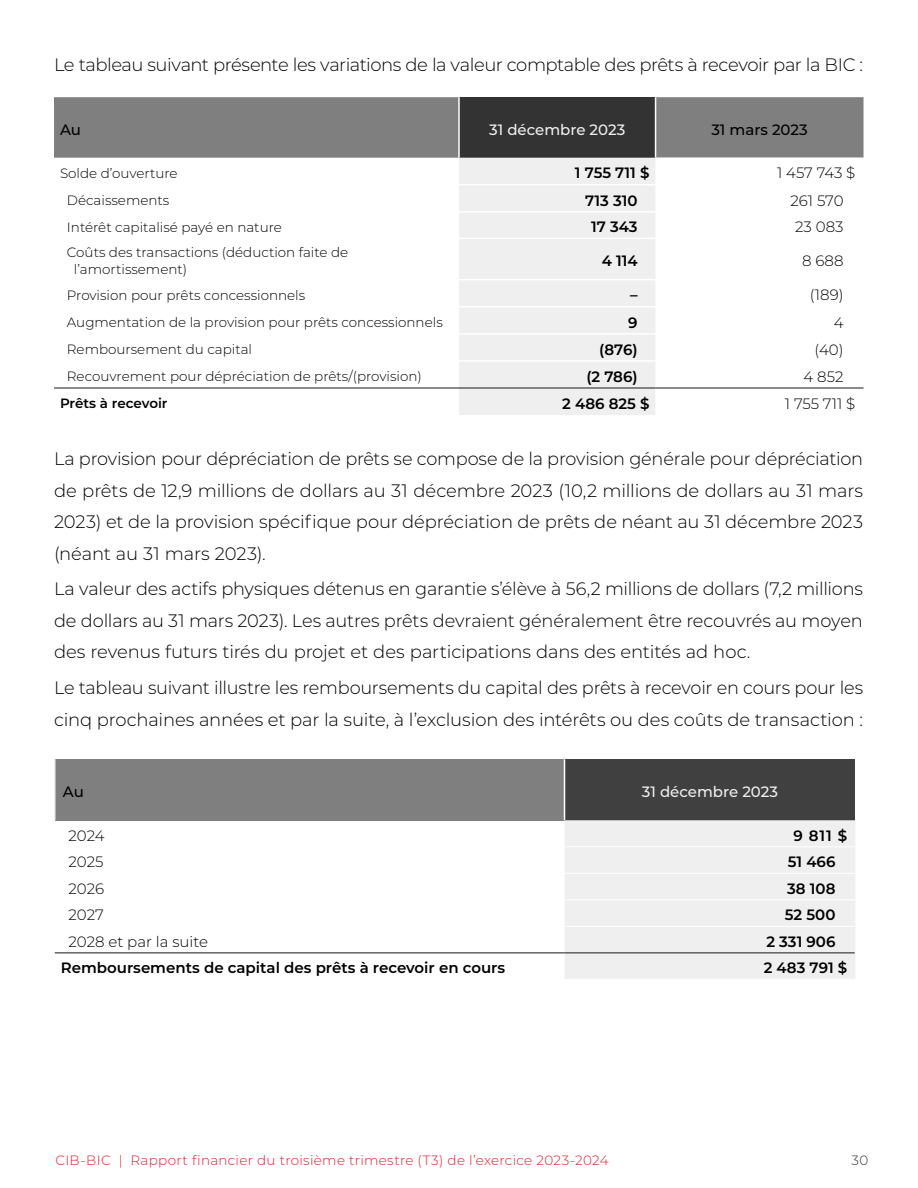
<style>
.page{position:relative;width:918px;height:1188px;background:#fff}
.page>*{position:absolute;margin:0;border:0;box-sizing:border-box;transform-origin:0 0}
.t1{font:300 18px/31.5px "Montserrat";letter-spacing:-.015em;color:#000;text-align:justify}
.t2{font:600 15px "Montserrat";color:#000}
.t3{font:300 15px "Montserrat";color:#000}
.t4{font:500 15px "Montserrat";color:#efefef}
.t5{font:500 15px "Montserrat";letter-spacing:-.005em;color:#000}
.t6{font:300 13.5px/16.2px "Montserrat";color:#000}
.t7{font:300 13.5px "Montserrat";letter-spacing:.025em;color:#e51d2f}
.t8{font:600 13.5px "Montserrat";letter-spacing:-.01em;color:#000}
.t9{font:300 13.5px "Montserrat";color:#333}
</style>
<div class="page">
<div style="left:54px;top:97px;width:810px;height:61px;background:#7f7f7f"></div>
<div style="left:459px;top:97px;width:197px;height:61px;background:#333"></div>
<div style="left:459px;top:158px;width:197px;height:257px;background:#efefef"></div>
<hr style="left:458px;top:97px;width:2px;height:61px;background:#fff">
<hr style="left:655px;top:97px;width:1px;height:61px;background:#fff">
<hr style="left:459px;top:184px;width:197px;height:2px;background:#fff">
<hr style="left:459px;top:211px;width:197px;height:2px;background:#fff">
<hr style="left:459px;top:238px;width:197px;height:1px;background:#fff">
<hr style="left:459px;top:279px;width:197px;height:1px;background:#fff">
<hr style="left:459px;top:306px;width:197px;height:1px;background:#fff">
<hr style="left:459px;top:333px;width:197px;height:2px;background:#fff">
<hr style="left:459px;top:360px;width:197px;height:2px;background:#fff">
<hr style="left:54px;top:388px;width:405px;height:1px;background:#1a1818">
<hr style="left:459px;top:388px;width:197px;height:1px;background:#1a1818">
<hr style="left:656px;top:388px;width:208px;height:1px;background:#1a1818">
<div style="left:55px;top:759px;width:510px;height:61px;background:#7f7f7f"></div>
<div style="left:565px;top:759px;width:290px;height:61px;background:#404040"></div>
<div style="left:565px;top:820px;width:290px;height:159px;background:#efefef"></div>
<hr style="left:565px;top:846px;width:290px;height:1px;background:#fff">
<hr style="left:565px;top:873px;width:290px;height:1px;background:#fff">
<hr style="left:565px;top:899px;width:290px;height:1px;background:#fff">
<hr style="left:565px;top:926px;width:290px;height:1px;background:#fff">
<hr style="left:564px;top:759px;width:1px;height:61px;background:#fff">
<hr style="left:54px;top:759px;width:2px;height:61px;background:#efefef">
<hr style="left:55px;top:953px;width:510px;height:1px;background:#1a1818">
<hr style="left:565px;top:953px;width:290px;height:1px;background:#1a1818">
<p class="t1" style="left:54px;top:49px;width:811px">Le tableau suivant présente les variations de la valeur comptable des prêts à recevoir par la BIC :</p>
<p class="t5" style="left:60px;top:119px;width:22px">Au</p>
<p class="t4" style="left:489px;top:119px;width:138px">31 décembre 2023</p>
<p class="t5" style="left:711px;top:119px;width:98px">31 mars 2023</p>
<p class="t6" style="left:60px;top:164px;width:119px">Solde d’ouverture</p>
<p class="t2" style="left:575px;top:163px;width:76px">1 755 711 $</p>
<p class="t3" style="left:777px;top:163px;width:80px">1 457 743 $</p>
<p class="t6" style="left:67px;top:192px;width:104px">Décaissements</p>
<p class="t2" style="left:585px;top:190px;width:54px">713 310</p>
<p class="t3" style="left:791px;top:190px;width:55px">261 570</p>
<p class="t6" style="left:67px;top:218px;width:216px">Intérêt capitalisé payé en nature</p>
<p class="t2" style="left:591px;top:216px;width:48px">17 343</p>
<p class="t3" style="left:795px;top:217px;width:50px">23 083</p>
<p class="t6" style="left:74px;top:244px;width:276px;text-indent:-7px">Coûts des transactions (déduction faite de l’amortissement)</p>
<p class="t2" style="left:602px;top:250px;width:37px">4 114</p>
<p class="t3" style="left:802px;top:251px;width:43px">8 688</p>
<p class="t6" style="left:67px;top:286px;width:240px">Provision pour prêts concessionnels</p>
<p class="t2" style="left:630px;top:284px;width:9px">–</p>
<p class="t3" style="left:810px;top:285px;width:35px">(189)</p>
<p class="t6" style="left:67px;top:313px;width:377px">Augmentation de la provision pour prêts concessionnels</p>
<p class="t2" style="left:628px;top:312px;width:11px">9</p>
<p class="t3" style="left:834px;top:312px;width:11px">4</p>
<p class="t6" style="left:67px;top:341px;width:187px">Remboursement du capital</p>
<p class="t2" style="left:599px;top:339px;width:40px">(876)</p>
<p class="t3" style="left:815px;top:339px;width:31px">(40)</p>
<p class="t6" style="left:67px;top:368px;width:356px">Recouvrement pour dépréciation de prêts/(provision)</p>
<p class="t2" style="left:586px;top:366px;width:53px">(2 786)</p>
<p class="t3" style="left:804px;top:366px;width:41px">4 852</p>
<p class="t8" style="left:60px;top:394px;width:109px">Prêts à recevoir</p>
<p class="t2" style="left:562px;top:393px;width:89px">2 486 825 $</p>
<p class="t3" style="left:785px;top:393px;width:72px">1 755 711 $</p>
<p class="t1" style="left:54px;top:442px;width:811px">La provision pour dépréciation de prêts se compose de la provision générale pour dépréciation de prêts de 12,9 millions de dollars au 31 décembre 2023 (10,2 millions de dollars au 31 mars 2023) et de la provision spécifique pour dépréciation de prêts de néant au 31 décembre 2023 (néant au 31 mars 2023).</p>
<p class="t1" style="left:54px;top:573px;width:811px">La valeur des actifs physiques détenus en garantie s’élève à 56,2 millions de dollars (7,2 millions de dollars au 31 mars 2023). Les autres prêts devraient généralement être recouvrés au moyen des revenus futurs tirés du projet et des participations dans des entités ad hoc.</p>
<p class="t1" style="left:54px;top:671px;width:811px">Le tableau suivant illustre les remboursements du capital des prêts à recevoir en cours pour les cinq prochaines années et par la suite, à l’exclusion des intérêts ou des coûts de transaction :</p>
<p class="t5" style="left:63px;top:781px;width:22px">Au</p>
<p class="t4" style="left:642px;top:781px;width:138px">31 décembre 2023</p>
<p class="t3" style="left:68px;top:825px;width:38px">2024</p>
<p class="t2" style="left:794px;top:825px;width:55px">9 811 $</p>
<p class="t3" style="left:68px;top:852px;width:37px">2025</p>
<p class="t2" style="left:788px;top:851px;width:49px">51 466</p>
<p class="t3" style="left:68px;top:878px;width:37px">2026</p>
<p class="t2" style="left:787px;top:878px;width:50px">38 108</p>
<p class="t3" style="left:68px;top:905px;width:37px">2027</p>
<p class="t2" style="left:785px;top:904px;width:52px">52 500</p>
<p class="t3" style="left:68px;top:931px;width:141px">2028 et par la suite</p>
<p class="t2" style="left:766px;top:931px;width:71px">2 331 906</p>
<p class="t2" style="left:61px;top:957px;width:446px">Remboursements de capital des prêts à recevoir en cours</p>
<p class="t2" style="left:764px;top:957px;width:85px">2 483 791 $</p>
<p class="t7" style="left:56px;top:1151px;width:555px">CIB-BIC | Rapport financier du troisième trimestre (T3) de l’exercice 2023-2024</p>
<p class="t9" style="left:852px;top:1151px;width:18px">30</p>
</div>
